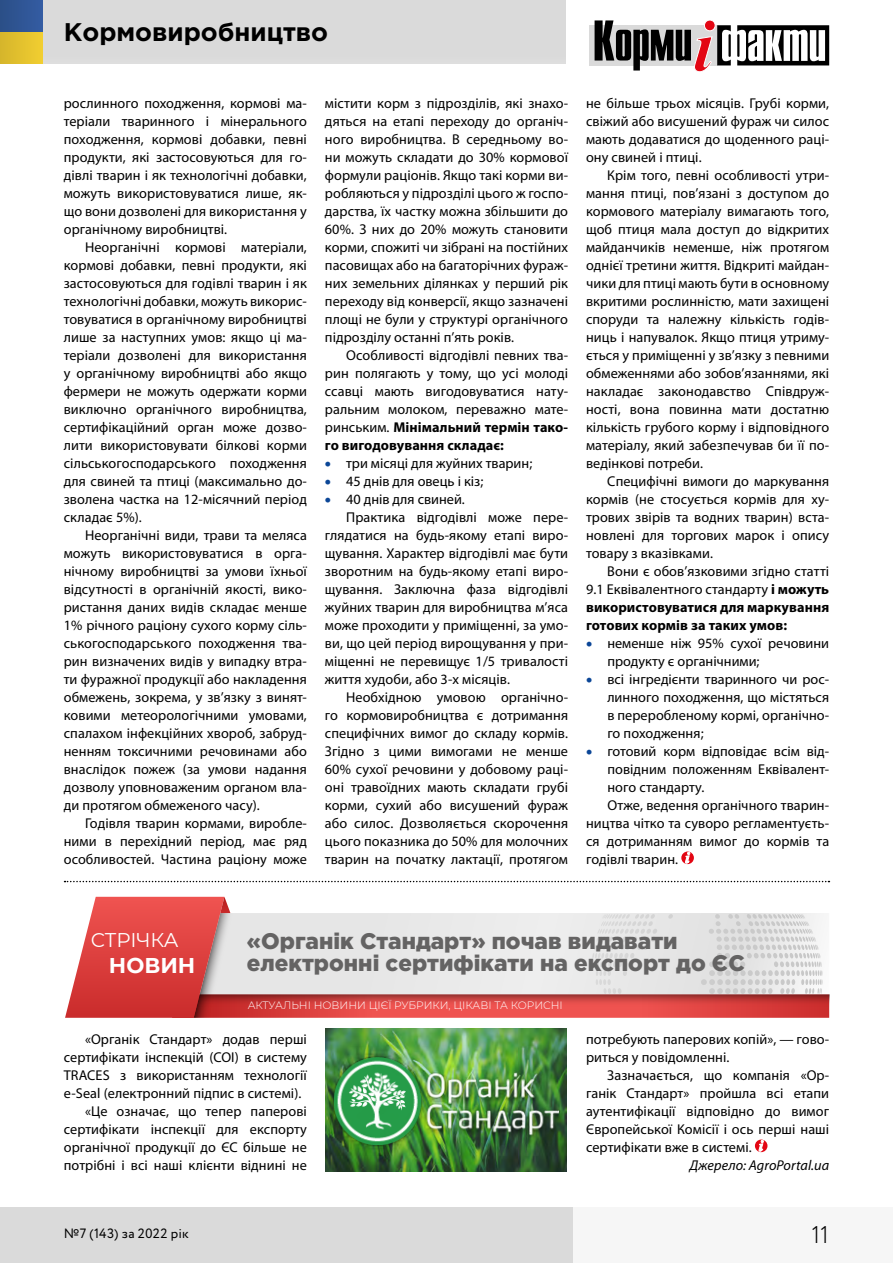
<style>
.page{position:relative;width:893px;height:1263px;background:#fff}
.page>*{position:absolute;margin:0;border:0;box-sizing:border-box;transform-origin:0 0}
.t1{font:700 25.5px "Gotham Pro";color:#000}
.t2{font:300 24px "Circe";color:#000}
.t3{font:900 22.5px/22.5px "Gotham Pro";color:#646363}
.t4{font:700 21.3px "Montserrat";color:#fff}
.t5{font:19.8px "Montserrat";letter-spacing:-.01em;color:#fff}
.t6{font:14.25px/18px "Myriad Pro";letter-spacing:.005em;color:#000;text-align:justify}
.t7{font:700 14.25px/18px "Myriad Pro";letter-spacing:.005em;color:#000;text-align:justify}
.t8{font:italic 14.25px "Myriad Pro";letter-spacing:.005em;color:#000}
.t9{font:13.5px "Circe";letter-spacing:.015em;color:#000}
.t10{font:300 10.65px "Montserrat";color:#fff}
.s1{font-weight:700}
.s2{color:#0b4697}
.s3{font-weight:400}
</style>
<div class="page">
<div style="left:0;top:0;width:566px;height:64px;background:#dadada"></div>
<div style="left:561px;top:1208px;width:332px;height:55px;background:#f6f6f6"></div>
<div style="left:0;top:1208px;width:572px;height:55px;background:#dadada"></div>
<svg style="left:590px;top:25px;width:5px;height:40px"></svg>
<svg style="left:595px;top:20px;width:136px;height:52px"></svg>
<hr style="left:728px;top:34px;width:3px;height:23px;background:#000">
<svg style="left:737px;top:25px;width:92px;height:40px"></svg>
<div style="left:0;top:32px;width:43px;height:32px;background:linear-gradient(to right,#d5b52b,#f1ce31)"></div>
<div style="left:0;top:0;width:43px;height:32px;background:linear-gradient(to right,#2b4f87,#345ca3)"></div>
<svg style="left:755px;top:1139px;width:12px;height:13px"></svg>
<svg style="left:759px;top:1140px;width:4px;height:11px"></svg>
<img style="left:326px;top:1029px;width:240px;height:142px">
<svg style="left:681px;top:851px;width:13px;height:13px"></svg>
<svg style="left:685px;top:852px;width:5px;height:11px"></svg>
<svg style="left:65px;top:897px;width:764px;height:121px;background:#e3b2b1"></svg>
<svg style="left:65px;top:881px;width:764px;height:1px"></svg>
<img style="left:326px;top:1047px;width:240px;height:108px">
<h1 class="t1" style="left:64px;top:17px;width:266px">Кормовиробництво</h1>
<p class="t6" style="left:64px;top:94px;width:245px">рослинного походження, кормові ма&shy;теріали тваринного і мінерального походження, кормові добавки, певні продукти, які застосовуються для го&shy;дівлі тварин і як технологічні добавки, можуть використовуватися лише, як&shy;що вони дозволені для використання у органічному виробництві.</p>
<p class="t6" style="left:64px;top:238px;width:245px;text-indent:21px">Неорганічні кормові матеріали, кормові добавки, певні продукти, які застосовуються для годівлі тварин і як технологічні добавки, можуть викорис&shy;товуватися в органічному виробництві лише за наступних умов: якщо ці ма&shy;теріали дозволені для використання у органічному виробництві або якщо фермери не можуть одержати корми виключно органічного виробництва, сертифікаційний орган може дозво&shy;лити використовувати білкові корми сільськогосподарського походження для свиней та птиці (максимально до&shy;зволена частка на 12-місячний період складає 5%).</p>
<p class="t6" style="left:64px;top:526px;width:245px;text-indent:21px">Неорганічні види, трави та меляса можуть використовуватися в орга&shy;нічному виробництві за умови їхньої відсутності в органічній якості, вико&shy;ристання даних видів складає менше 1% річного раціону сухого корму сіль&shy;ськогосподарського походження тва&shy;рин визначених видів у випадку втра&shy;ти фуражної продукції або накладення обмежень, зокрема, у зв’язку з винят&shy;ковими метеорологічними умовами, спалахом інфекційних хвороб, забруд&shy;ненням токсичними речовинами або внаслідок пожеж (за умови надання дозволу уповноваженим органом вла&shy;ди протягом обмеженого часу).</p>
<p class="t6" style="left:64px;top:814px;width:245px;text-indent:21px">Годівля тварин кормами, виробле&shy;ними в перехідний період, має ряд особливостей. Частина раціону може</p>
<p class="t6" style="left:325px;top:94px;width:245px">містити корм з підрозділів, які знахо&shy;дяться на етапі переходу до органіч&shy;ного виробництва. В середньому во&shy;ни можуть складати до 30% кормової формули раціонів. Якщо такі корми ви&shy;робляються у підрозділі цього ж госпо&shy;дарства, їх частку можна збільшити до 60%. З них до 20% можуть становити корми, спожиті чи зібрані на постійних пасовищах або на багаторічних фураж&shy;них земельних ділянках у перший рік переходу від конверсії, якщо зазначені площі не були у структурі органічного підрозділу останні п’ять років.</p>
<p class="t6" style="left:325px;top:346px;width:245px;text-indent:21px">Особливості відгодівлі певних тва&shy;рин полягають у тому, що усі молоді ссавці мають вигодовуватися нату&shy;ральним молоком, переважно мате&shy;ринським. <span class="s1">Мінімальний термін тако&shy;го вигодовування складає:</span></p>
<p class="t6" style="left:325px;top:454px;width:209px"><span class="s2">•</span> три місяці для жуйних тварин;</p>
<p class="t6" style="left:325px;top:472px;width:160px"><span class="s2">•</span> 45 днів для овець і кіз;</p>
<p class="t6" style="left:325px;top:490px;width:141px"><span class="s2">•</span> 40 днів для свиней.</p>
<p class="t6" style="left:346px;top:508px;width:223px">Практика відгодівлі може пере-</p>
<p class="t6" style="left:325px;top:526px;width:245px">глядатися на будь-якому етапі виро-</p>
<p class="t6" style="left:325px;top:544px;width:245px">щування. Характер відгодівлі має бути</p>
<p class="t6" style="left:325px;top:562px;width:245px">зворотним на будь-якому етапі виро-</p>
<p class="t6" style="left:325px;top:580px;width:245px">щування. Заключна фаза відгодівлі</p>
<p class="t6" style="left:325px;top:598px;width:245px">жуйних тварин для виробництва м’яса</p>
<p class="t6" style="left:325px;top:616px;width:245px">може проходити у приміщенні, за умо-</p>
<p class="t6" style="left:325px;top:634px;width:245px">ви, що цей період вирощування у при-</p>
<p class="t6" style="left:325px;top:652px;width:245px">міщенні не перевищує 1/5 тривалості</p>
<p class="t6" style="left:325px;top:670px;width:187px">життя худоби, або 3-х місяців.</p>
<p class="t6" style="left:346px;top:688px;width:223px">Необхідною умовою органічно-</p>
<p class="t6" style="left:325px;top:706px;width:245px">го кормовиробництва є дотримання</p>
<p class="t6" style="left:325px;top:724px;width:245px">специфічних вимог до складу кормів.</p>
<p class="t6" style="left:325px;top:742px;width:245px">Згідно з цими вимогами не менше</p>
<p class="t6" style="left:325px;top:760px;width:245px">60% сухої речовини у добовому раці-</p>
<p class="t6" style="left:325px;top:778px;width:245px">оні травоїдних мають складати грубі</p>
<p class="t6" style="left:325px;top:796px;width:245px">корми, сухий або висушений фураж</p>
<p class="t6" style="left:325px;top:814px;width:245px">або силос. Дозволяється скорочення</p>
<p class="t6" style="left:325px;top:832px;width:245px">цього показника до 50% для молочних</p>
<p class="t6" style="left:325px;top:850px;width:245px">тварин на початку лактації, протягом</p>
<p class="t6" style="left:586px;top:94px;width:245px">не більше трьох місяців. Грубі корми, свіжий або висушений фураж чи силос мають додаватися до щоденного раці&shy;ону свиней і птиці.</p>
<p class="t6" style="left:586px;top:166px;width:245px;text-indent:21px">Крім того, певні особливості утри&shy;мання птиці, пов’язані з доступом до кормового матеріалу вимагають того, щоб птиця мала доступ до відкритих майданчиків неменше, ніж протягом однієї третини життя. Відкриті майдан&shy;чики для птиці мають бути в основному вкритими рослинністю, мати захищені споруди та належну кількість годів&shy;ниць і напувалок. Якщо птиця утриму&shy;ється у приміщенні у зв’язку з певними обмеженнями або зобов’язаннями, які накладає законодавство Співдруж&shy;ності, вона повинна мати достатню кількість грубого корму і відповідного матеріалу, який забезпечував би її по&shy;ведінкові потреби.</p>
<p class="t6" style="left:586px;top:472px;width:245px;text-indent:21px">Специфічні вимоги до маркування кормів (не стосується кормів для ху&shy;трових звірів та водних тварин) вста&shy;новлені для торгових марок і опису товару з вказівками.</p>
<p class="t7" style="left:586px;top:562px;width:245px;text-indent:21px"><span class="s3">Вони є обов’язковими згідно статті 9.1 Еквівалентного стандарту</span> і можуть використовуватися для маркування готових кормів за таких умов:</p>
<p class="t6" style="left:607px;top:634px;width:223px;text-indent:-21px"><span class="s2">•</span> неменше ніж 95% сухої речовини продукту є органічними;</p>
<p class="t6" style="left:607px;top:670px;width:223px;text-indent:-21px"><span class="s2">•</span> всі інгредієнти тваринного чи рос&shy;линного походження, що містяться в переробленому кормі, органічно&shy;го походження;</p>
<p class="t6" style="left:586px;top:742px;width:245px"><span class="s2">•</span> готовий корм відповідає всім від-</p>
<p class="t6" style="left:607px;top:760px;width:223px">повідним положенням Еквівалент-</p>
<p class="t6" style="left:607px;top:778px;width:98px">ного стандарту.</p>
<p class="t6" style="left:607px;top:796px;width:223px">Отже, ведення органічного тварин-</p>
<p class="t6" style="left:586px;top:814px;width:245px">ництва чітко та суворо регламентуєть-</p>
<p class="t6" style="left:586px;top:832px;width:245px">ся дотриманням вимог до кормів та</p>
<p class="t6" style="left:586px;top:850px;width:94px">годівлі тварин.</p>
<h3 class="t5" style="left:91px;top:927px;width:89px">СТРІЧКА</h3>
<h3 class="t4" style="left:109px;top:950px;width:88px">НОВИН</h3>
<h3 class="t3" style="left:247px;top:929px;width:499px">«Органік Стандарт» почав видавати електронні сертифікати на експорт до ЄС</h3>
<p class="t10" style="left:248px;top:998px;width:317px">АКТУАЛЬНІ НОВИНИ ЦІЄЇ РУБРИКИ, ЦІКАВІ ТА КОРИСНІ</p>
<p class="t6" style="left:85px;top:1030px;width:223px">«Органік Стандарт» додав перші</p>
<p class="t6" style="left:64px;top:1048px;width:245px">сертифікати інспекцій (COI) в систему</p>
<p class="t6" style="left:64px;top:1066px;width:245px">TRACES з використанням технології</p>
<p class="t6" style="left:64px;top:1084px;width:239px">e-Seal (електронний підпис в системі).</p>
<p class="t6" style="left:85px;top:1102px;width:223px">«Це означає, що тепер паперові</p>
<p class="t6" style="left:64px;top:1120px;width:245px">сертифікати інспекції для експорту</p>
<p class="t6" style="left:64px;top:1138px;width:245px">органічної продукції до ЄС більше не</p>
<p class="t6" style="left:64px;top:1156px;width:245px">потрібні і всі наші клієнти віднині не</p>
<p class="t6" style="left:586px;top:1030px;width:245px">потребують паперових копій», — гово&shy;риться у повідомленні.</p>
<p class="t6" style="left:586px;top:1066px;width:245px;text-indent:21px">Зазначається, що компанія «Ор&shy;ганік Стандарт» пройшла всі етапи аутентифікації відповідно до вимог Європейської Комісії і ось перші наші сертифікати вже в системі.</p>
<p class="t8" style="left:690px;top:1156px;width:141px">Джерело: AgroPortal.ua</p>
<p class="t9" style="left:64px;top:1225px;width:127px">№7 (143) за 2022 рік</p>
<h2 class="t2" style="left:812px;top:1218px;width:19px">11</h2>
</div>
